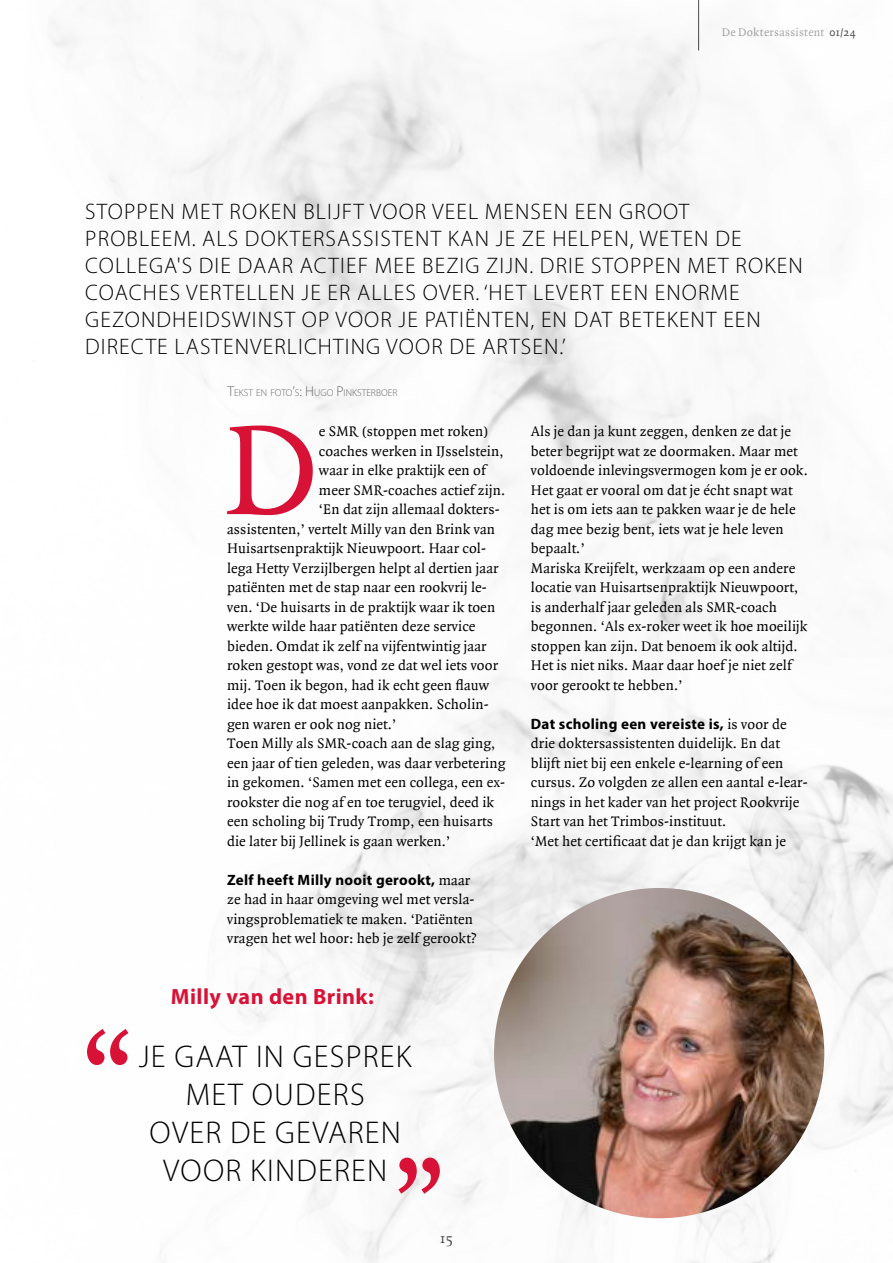
<style>
.page{position:relative;width:893px;height:1263px;background:#fff}
.page>*{position:absolute;margin:0;border:0;box-sizing:border-box;transform-origin:0 0}
.t1{font:136.65px "Quadraat";color:#d81236}
.t2{font:700 101.1px "Quadraat";color:#d81236}
.t3{font:300 31.5px/37.8px "Myriad Pro";letter-spacing:.04em;color:#000;text-align:center}
.t4{font:300 22.5px/27px "Myriad Pro";letter-spacing:.05em;color:#000}
.t5{font:700 22.05px "Myriad Pro";letter-spacing:.02em;color:#d81236}
.t6{font:15px/19.5px "Quadraat";letter-spacing:.01em;color:#000}
.t7{font:700 15px "Myriad Pro";letter-spacing:.02em;color:#000}
.t8{font:12px "Quadraat";letter-spacing:.025em;color:#818181}
.t9{font:300 10.05px "Myriad Pro";color:#676767}
.s1{color:#000}
.s2{font-size:14.25px}
.s3{font-family:"Quadraat";font-weight:400}
</style>
<div class="page">
<img style="left:52px;top:0;width:841px;height:1263px">
<img style="left:494px;top:888px;width:330px;height:330px;border-radius:165px">
<p class="t8" style="left:722px;top:26px;width:135px">De Doktersassistent <span class="s1">01/24</span></p>
<p class="t4" style="left:85px;top:198px;width:719px">STOPPEN MET ROKEN BLIJFT VOOR VEEL MENSEN EEN GROOT PROBLEEM. ALS DOKTERSASSISTENT KAN JE ZE HELPEN, WETEN DE COLLEGA'S DIE DAAR ACTIEF MEE BEZIG ZIJN. DRIE STOPPEN MET ROKEN COACHES VERTELLEN JE ER ALLES OVER. ‘HET LEVERT EEN ENORME GEZONDHEIDSWINST OP VOOR JE PATIËNTEN, EN DAT BETEKENT EEN DIRECTE LASTENVERLICHTING VOOR DE ARTSEN.’</p>
<p class="t9" style="left:228px;top:386px;width:171px"><span class="s2">T</span>EKST EN FOTO<span class="s2">’</span>S<span class="s2">: H</span>UGO <span class="s2">P</span>INKSTERBOER</p>
<h1 class="t1" style="left:224px;top:400px;width:95px">D</h1>
<p class="t6" style="left:319px;top:422px;width:171px">e SMR (stoppen met roken)</p>
<p class="t6" style="left:531px;top:422px;width:278px">Als je dan ja kunt zeggen, denken ze dat je beter begrijpt wat ze doormaken. Maar met voldoende inlevingsvermogen kom je er ook.<br>Het gaat er vooral om dat je écht snapt wat het is om iets aan te pakken waar je de hele dag mee bezig bent, iets wat je hele leven bepaalt.’<br>Mariska Kreijfelt, werkzaam op een andere locatie van Huisartsenpraktijk Nieuwpoort, is anderhalf jaar geleden als SMR-coach begonnen. ‘Als ex-roker weet ik hoe moeilijk stoppen kan zijn. Dat benoem ik ook altijd.<br>Het is niet niks. Maar daar hoef je niet zelf voor gerookt te hebben.’</p>
<p class="t7" style="left:531px;top:714px;width:257px">Dat scholing een vereiste is, <span class="s3">is voor de</span></p>
<p class="t6" style="left:531px;top:734px;width:278px">drie doktersassistenten duidelijk. En dat blijft niet bij een enkele e-learning of een cursus. Zo volgden ze allen een aantal e-lear&shy;nings in het kader van het project Rookvrije Start van het Trimbos-instituut.<br>‘Met het certificaat dat je dan krijgt kan je</p>
<p class="t6" style="left:319px;top:441px;width:186px">coaches werken in IJsselstein,</p>
<p class="t6" style="left:319px;top:461px;width:168px">waar in elke praktijk een of</p>
<p class="t6" style="left:319px;top:480px;width:188px">meer SMR-coaches actief zijn.</p>
<p class="t6" style="left:319px;top:500px;width:182px">‘En dat zijn allemaal dokters-</p>
<p class="t6" style="left:227px;top:519px;width:269px">assistenten,’ vertelt Milly van den Brink van</p>
<p class="t6" style="left:227px;top:539px;width:260px">Huisartsenpraktijk Nieuwpoort. Haar col-</p>
<p class="t6" style="left:227px;top:558px;width:273px">lega Hetty Verzijlbergen helpt al dertien jaar</p>
<p class="t6" style="left:227px;top:578px;width:261px">patiënten met de stap naar een rookvrij le-</p>
<p class="t6" style="left:227px;top:597px;width:270px">ven. ‘De huisarts in de praktijk waar ik toen</p>
<p class="t6" style="left:227px;top:617px;width:250px">werkte wilde haar patiënten deze service</p>
<p class="t6" style="left:227px;top:636px;width:261px">bieden. Omdat ik zelf na vijfentwintig jaar</p>
<p class="t6" style="left:227px;top:656px;width:273px">roken gestopt was, vond ze dat wel iets voor</p>
<p class="t6" style="left:227px;top:675px;width:264px">mij. Toen ik begon, had ik echt geen flauw</p>
<p class="t6" style="left:227px;top:695px;width:263px">idee hoe ik dat moest aanpakken. Scholin-</p>
<p class="t6" style="left:227px;top:714px;width:171px">gen waren er ook nog niet.’</p>
<p class="t6" style="left:227px;top:734px;width:270px">Toen Milly als SMR-coach aan de slag ging,</p>
<p class="t6" style="left:227px;top:753px;width:280px">een jaar of tien geleden, was daar verbetering</p>
<p class="t6" style="left:227px;top:773px;width:280px">in gekomen. ‘Samen met een collega, een ex-</p>
<p class="t6" style="left:227px;top:792px;width:269px">rookster die nog af en toe terugviel, deed ik</p>
<p class="t6" style="left:227px;top:812px;width:268px">een scholing bij Trudy Tromp, een huisarts</p>
<p class="t6" style="left:227px;top:831px;width:225px">die later bij Jellinek is gaan werken.’</p>
<p class="t7" style="left:227px;top:870px;width:245px">Zelf heeft Milly nooit gerookt, <span class="s3">maar</span></p>
<p class="t6" style="left:227px;top:890px;width:251px">ze had in haar omgeving wel met versla&shy;vingsproblematiek te maken. ‘Patiënten vragen het wel hoor: heb je zelf gerookt?</p>
<h2 class="t2" style="left:83px;top:1014px;width:50px">“</h2>
<h3 class="t5" style="left:171px;top:982px;width:205px">Milly van den Brink:</h3>
<h3 class="t3" style="left:139px;top:1037px;width:274px">JE GAAT IN GESPREK<br>MET OUDERS<br>OVER DE GEVAREN<br>VOOR KINDEREN</h3>
<h2 class="t2" style="left:444px;top:1208px;width:50px;rotate:-180deg">“</h2>
<p class="t6" style="left:440px;top:1229px;width:15px">15</p>
</div>
